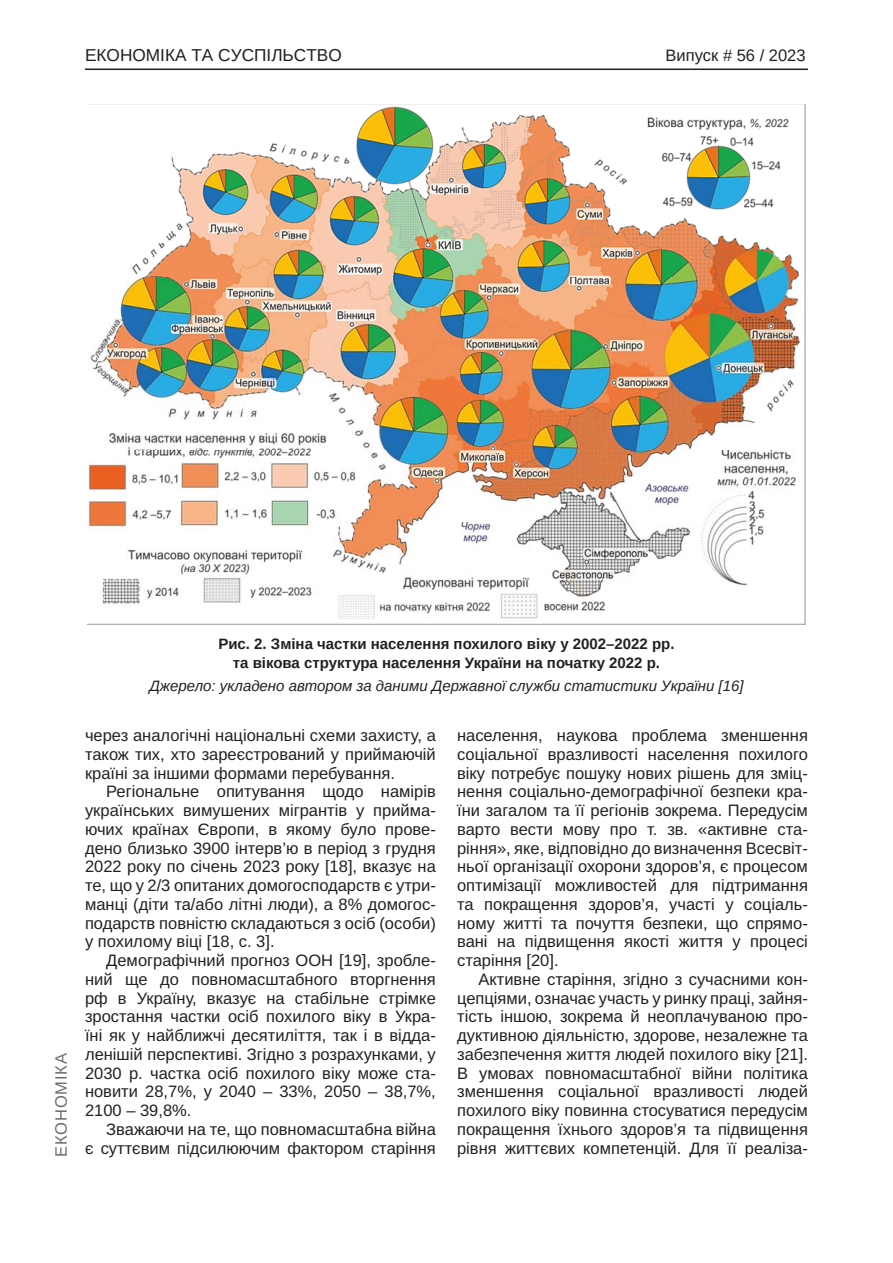
<style>
.page{position:relative;width:893px;height:1263px;background:#fff}
.page>*{position:absolute;margin:0;border:0;box-sizing:border-box;transform-origin:0 0}
.t1{font:17.25px "Arimo";color:#231f20}
.Текст_основной_G{font:16.5px/18.8px "Arimo";color:#231f20;text-align:justify}
.t2{font:16.5px "Arimo";color:#231f20}
.t3{font:16.5px "Arimo";letter-spacing:.05em;color:#6c6d70}
.Рисунок_N{font:700 15px "Arimo";color:#231f20}
.Джерело{font:italic 15px "Arimo";color:#231f20}
</style>
<div class="page">
<hr style="left:85px;top:69px;width:723px;height:1px;background:#231f20">
<img style="left:87px;top:105px;width:718px;height:519px">
<p class="t1" style="left:85px;top:45px;width:258px">ЕКОНОМІКА ТА СУСПІЛЬСТВО</p>
<p class="t2" style="left:665px;top:46px;width:142px">Випуск # 56 / 2023</p>
<p class="t3" style="left:52px;top:1157px;width:105px;rotate:-90deg">ЕКОНОМІКА</p>
<p class="Рисунок_N" style="left:218px;top:633px;width:458px">Рис. 2. Зміна частки населення похилого віку у 2002–2022 рр.</p>
<p class="Рисунок_N" style="left:233px;top:652px;width:429px">та вікова структура населення України на початку 2022 р.</p>
<p class="Джерело" style="left:149px;top:675px;width:596px">Джерело: укладено автором за даними Державної служби статистики України [16]</p>
<p class="Текст_основной_G" style="left:85px;top:726px;width:352px">через аналогічні національні схеми захисту, а також тих, хто зареєстрований у приймаючій країні за іншими формами перебування.</p>
<p class="Текст_основной_G" style="left:85px;top:782px;width:352px;text-indent:21px">Регіональне опитування щодо намірів українських вимушених мігрантів у прийма&shy;ючих країнах Європи, в якому було прове&shy;дено близько 3900 інтерв’ю в період з грудня 2022 року по січень 2023 року [18], вказує на те, що у 2/3 опитаних домогосподарств є утри&shy;манці (діти та/або літні люди), а 8% домогос&shy;подарств повністю складаються з осіб (особи) у похилому віці [18, с. 3].</p>
<p class="Текст_основной_G" style="left:85px;top:951px;width:352px;text-indent:21px">Демографічний прогноз ООН [19], зробле&shy;ний ще до повномасштабного вторгнення рф в Україну, вказує на стабільне стрімке зростання частки осіб похилого віку в Укра&shy;їні як у найближчі десятиліття, так і в відда&shy;ленішій перспективі. Згідно з розрахунками, у 2030 р. частка осіб похилого віку може ста&shy;новити 28,7%, у 2040 – 33%, 2050 – 38,7%, 2100 – 39,8%.</p>
<p class="Текст_основной_G" style="left:85px;top:1120px;width:352px;text-align:right">Зважаючи на те, що повномасштабна війна<br>є суттєвим підсилюючим фактором старіння</p>
<p class="Текст_основной_G" style="left:457px;top:726px;width:352px">населення, наукова проблема зменшення соціальної вразливості населення похилого віку потребує пошуку нових рішень для зміц&shy;нення соціально-демографічної безпеки кра&shy;їни загалом та її регіонів зокрема. Передусім варто вести мову про т. зв. «активне ста&shy;ріння», яке, відповідно до визначення Всесвіт&shy;ньої організації охорони здоров’я, є процесом оптимізації можливостей для підтримання та покращення здоров’я, участі у соціаль&shy;ному житті та почуття безпеки, що спрямо&shy;вані на підвищення якості життя у процесі старіння [20].</p>
<p class="Текст_основной_G" style="left:457px;top:970px;width:352px;text-indent:21px">Активне старіння, згідно з сучасними кон&shy;цепціями, означає участь у ринку праці, зайня&shy;тість іншою, зокрема й неоплачуваною про&shy;дуктивною діяльністю, здорове, незалежне та забезпечення життя людей похилого віку [21].<br>В умовах повномасштабної війни політика зменшення соціальної вразливості людей похилого віку повинна стосуватися передусім покращення їхнього здоров’я та підвищення рівня життєвих компетенцій. Для її реаліза-</p>
</div>
